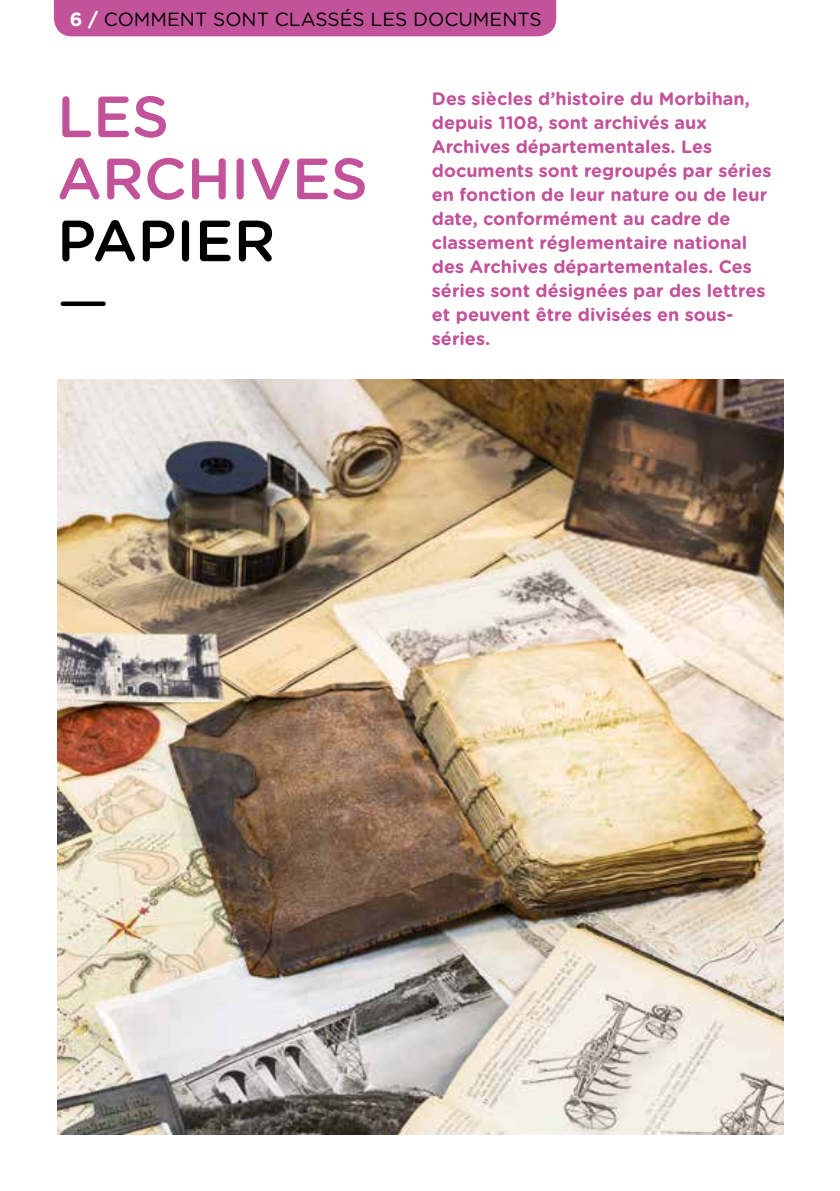
<style>
.page{position:relative;width:840px;height:1191px;background:#fff}
.page>*{position:absolute;margin:0;border:0;box-sizing:border-box;transform-origin:0 0}
.t1{font:500 58px/62px "Gotham Rounded";color:#c25299}
.t2{font:500 58px "Gotham Rounded";color:#000}
.t3{font:58px "Gotham Rounded";color:#000}
.t4{font:19px "Gotham Rounded";color:#000}
.t5{font:700 18px/24px "Gotham Rounded";color:#c25299}
.s1{font-weight:700;color:#fff}
</style>
<div class="page">
<div style="left:54px;top:0;width:502px;height:36px;background:#c25299"></div>
<img style="left:57px;top:380px;width:725px;height:754px">
<p class="t4" style="left:70px;top:6px;width:473px"><span class="s1">6 /</span> COMMENT SONT CLASSÉS LES DOCUMENTS</p>
<h1 class="t1" style="left:57px;top:83px;width:312px">LES<br>ARCHIVES</h1>
<h1 class="t2" style="left:57px;top:199px;width:220px">PAPIER</h1>
<h1 class="t3" style="left:57px;top:261px;width:54px">—</h1>
<p class="t5" style="left:431px;top:86px;width:341px">Des siècles d’histoire du Morbihan, depuis 1108, sont archivés aux<br>Archives départementales. Les documents sont regroupés par séries en fonction de leur nature ou de leur date, conformément au cadre de classement réglementaire national des Archives départementales. Ces séries sont désignées par des lettres et peuvent être divisées en sous&shy;séries.</p>
</div>
